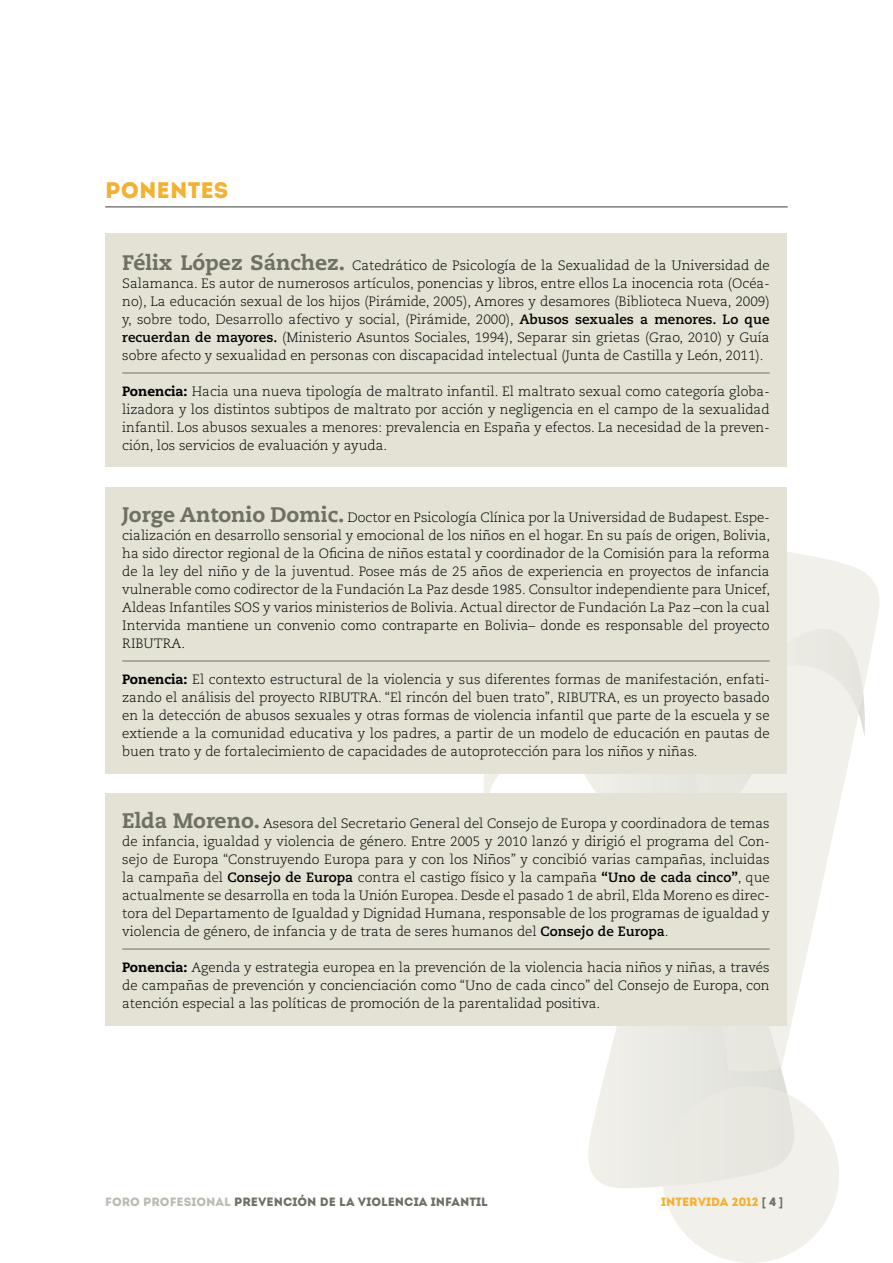
<style>
.page{position:relative;width:893px;height:1263px;background:#fff}
.page>*{position:absolute;margin:0;border:0;box-sizing:border-box;transform-origin:0 0}
.t1{font:22.5px "Intro";color:#f5b02e}
.t2{font:300 13.5px/18px "Caecilia LT Std";color:#000;text-align:justify}
.t3{font:12px "Intro";color:#706f63}
.t4{font:12px "Intro";color:#f5b02e}
.s1{font-weight:800;font-size:21px;color:#706f63}
.s2{font-weight:700}
.s3{font-weight:800}
.s4{color:#bcbbb2}
.s5{font-family:"Arial";font-weight:700;color:#706f63}
.s6{color:#706f63}
</style>
<div class="page">
<svg style="left:663px;top:1099px;width:176px;height:164px"></svg>
<svg style="left:739px;top:552px;width:141px;height:449px"></svg>
<div style="left:575px;top:639px;width:186px;height:187px;background:#e8e7e1;border-radius:50%"></div>
<svg style="left:578px;top:833px;width:218px;height:355px;background:#ecece6"></svg>
<svg style="left:482px;top:773px;width:86px;height:20px"></svg>
<svg style="left:787px;top:627px;width:79px;height:110px;background:#eeede7"></svg>
<hr style="left:105px;top:207px;width:683px;height:1px;background:#3e3e37">
<div style="left:105px;top:234px;width:682px;height:233px;background:#e3e2d5"></div>
<hr style="left:122px;top:373px;width:648px;height:1px;background:#706f63">
<div style="left:105px;top:793px;width:682px;height:232px;background:#e3e2d5"></div>
<hr style="left:122px;top:949px;width:648px;height:1px;background:#706f63">
<div style="left:105px;top:487px;width:682px;height:286px;background:#e3e2d5"></div>
<hr style="left:122px;top:661px;width:648px;height:1px;background:#706f63">
<h1 class="t1" style="left:105px;top:177px;width:125px">PONENTES</h1>
<p class="t2" style="left:122px;top:257px;width:649px"><span class="s1">Félix López Sánchez.</span> Catedrático de Psicología de la Sexualidad de la Universidad de Salamanca. Es autor de numerosos artículos, ponencias y libros, entre ellos La inocencia rota (Océa&shy;no), La educación sexual de los hijos (Pirámide, 2005), Amores y desamores (Biblioteca Nueva, 2009) y, sobre todo, Desarrollo afectivo y social, (Pirámide, 2000), <span class="s2">Abusos sexuales a menores. Lo que recuerdan de mayores.</span> (Ministerio Asuntos Sociales, 1994), Separar sin grietas (Grao, 2010) y Guía sobre afecto y sexualidad en personas con discapacidad intelectual (Junta de Castilla y León, 2011).</p>
<p class="t2" style="left:122px;top:383px;width:649px"><span class="s3">Ponencia:</span> Hacia una nueva tipología de maltrato infantil. El maltrato sexual como categoría globa&shy;lizadora y los distintos subtipos de maltrato por acción y negligencia en el campo de la sexualidad infantil. Los abusos sexuales a menores: prevalencia en España y efectos. La necesidad de la preven&shy;ción, los servicios de evaluación y ayuda.</p>
<p class="t2" style="left:122px;top:509px;width:649px"><span class="s1">Jorge Antonio Domic.</span> Doctor en Psicología Clínica por la Universidad de Budapest. Espe&shy;cialización en desarrollo sensorial y emocional de los niños en el hogar. En su país de origen, Bolivia, ha sido director regional de la Oficina de niños estatal y coordinador de la Comisión para la reforma de la ley del niño y de la juventud. Posee más de 25 años de experiencia en proyectos de infancia vulnerable como codirector de la Fundación La Paz desde 1985. Consultor independiente para Unicef, Aldeas Infantiles SOS y varios ministerios de Bolivia. Actual director de Fundación La Paz –con la cual Intervida mantiene un convenio como contraparte en Bolivia– donde es responsable del proyecto RIBUTRA.</p>
<p class="t2" style="left:122px;top:671px;width:649px"><span class="s3">Ponencia:</span> El contexto estructural de la violencia y sus diferentes formas de manifestación, enfati&shy;zando el análisis del proyecto RIBUTRA. “El rincón del buen trato”, RIBUTRA, es un proyecto basado en la detección de abusos sexuales y otras formas de violencia infantil que parte de la escuela y se extiende a la comunidad educativa y los padres, a partir de un modelo de educación en pautas de buen trato y de fortalecimiento de capacidades de autoprotección para los niños y niñas.</p>
<p class="t2" style="left:122px;top:815px;width:649px"><span class="s1">Elda Moreno.</span> Asesora del Secretario General del Consejo de Europa y coordinadora de temas de infancia, igualdad y violencia de género. Entre 2005 y 2010 lanzó y dirigió el programa del Con&shy;sejo de Europa “Construyendo Europa para y con los Niños” y concibió varias campañas, incluidas la campaña del <span class="s2">Consejo de Europa</span> contra el castigo físico y la campaña <span class="s2">“Uno de cada cinco”</span>, que actualmente se desarrolla en toda la Unión Europea. Desde el pasado 1 de abril, Elda Moreno es direc&shy;tora del Departamento de Igualdad y Dignidad Humana, responsable de los programas de igualdad y violencia de género, de infancia y de trata de seres humanos del <span class="s2">Consejo de Europa</span>.</p>
<p class="t2" style="left:122px;top:959px;width:649px"><span class="s3">Ponencia:</span> Agenda y estrategia europea en la prevención de la violencia hacia niños y niñas, a través de campañas de prevención y concienciación como “Uno de cada cinco” del Consejo de Europa, con atención especial a las políticas de promoción de la parentalidad positiva.</p>
<p class="t3" style="left:105px;top:1195px;width:384px"><span class="s4">FORO PROFESIONAL</span> PREVENCIÓN DE LA VIOLENCIA INFANTIL</p>
<p class="t4" style="left:661px;top:1195px;width:124px">INTERVIDA 2012 <span class="s5">[</span> <span class="s6">4</span> <span class="s5">]</span></p>
</div>
